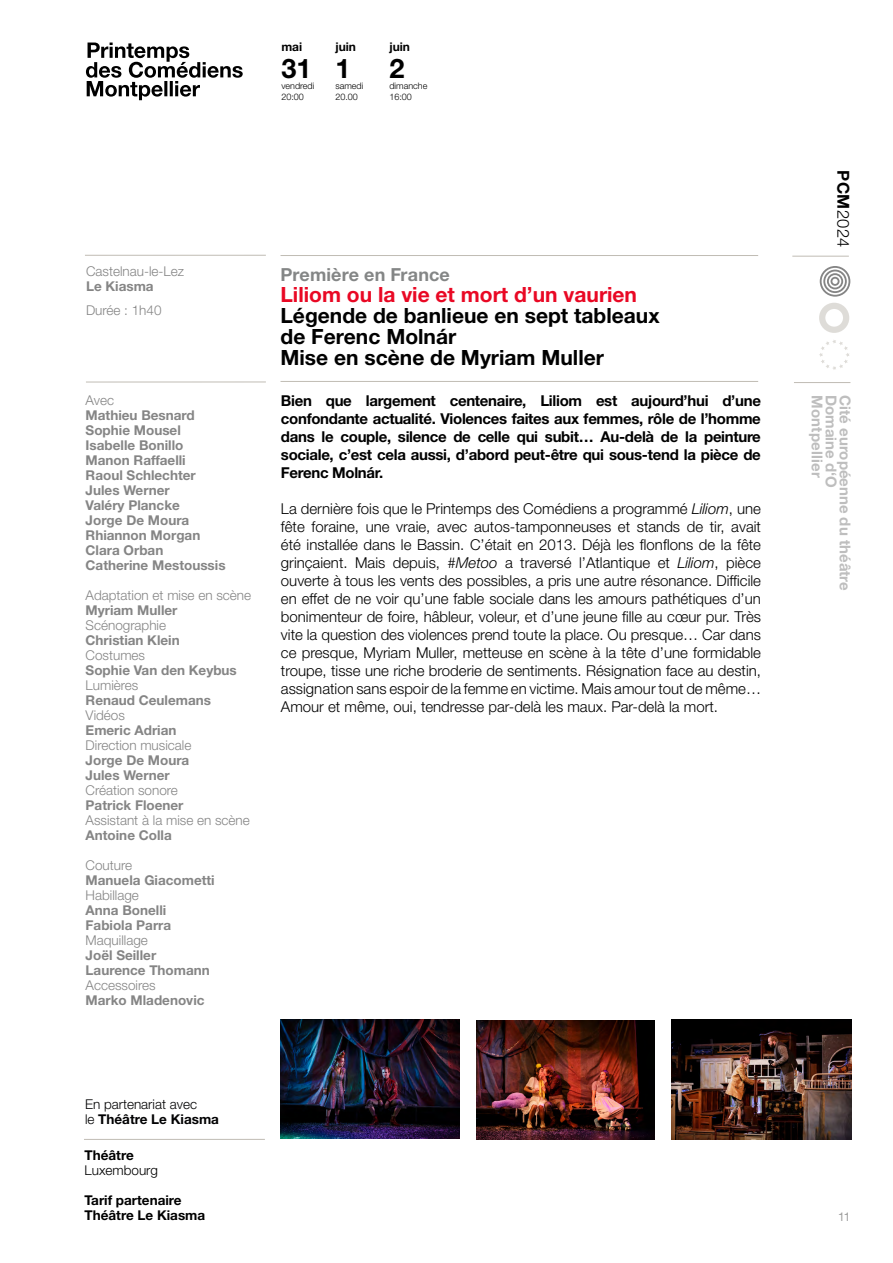
<style>
.page{position:relative;width:893px;height:1263px;background:#fff}
.page>*{position:absolute;margin:0;border:0;box-sizing:border-box;transform-origin:0 0}
.t1{font:700 27px "Helvetica Neue LT Std";color:#000}
.t2{font:700 21px/21px "Helvetica Neue LT Std";color:#000}
.t3{font:700 21px "Helvetica Neue LT Std";color:#e90824}
.t4{font:700 18px "Helvetica Neue LT Std";letter-spacing:.005em;color:#848686}
.t5{font:300 16.5px "Helvetica Neue LT Std";color:#000}
.t6{font:300 15px/18px "Helvetica Neue LT Std";color:#000;text-align:justify}
.t7{font:700 15px/18px "Helvetica Neue LT Std";letter-spacing:-.02em;color:#000;text-align:justify}
.t8{font:700 15px "Helvetica Neue LT Std";color:#bebebe}
.t9{font:700 13.5px/15px "Helvetica Neue LT Std";color:#858585}
.t10{font:300 13.5px "Helvetica Neue LT Std";color:#858585}
.t11{font:700 13.5px/15px "Helvetica Neue LT Std";color:#000}
.t12{font:300 13.5px/15px "Helvetica Neue LT Std";color:#020203}
.t13{font:300 13.5px "Helvetica Neue LT Std";color:#000}
.t14{font:700 12px "Helvetica Neue LT Std";color:#000}
.t15{font:12px "Helvetica Neue LT Std";color:#9d9d9c}
.t16{font:300 9px "Helvetica Neue LT Std";color:#000}
.s1{font-style:italic}
.s2{font-weight:700}
</style>
<div class="page">
<hr style="left:85px;top:255px;width:181px;height:1px;background:#c0bcb4">
<hr style="left:86px;top:382px;width:180px;height:1px;background:#c0bcb4">
<hr style="left:84px;top:1139px;width:181px;height:1px;background:#c0bcb4">
<hr style="left:281px;top:255px;width:477px;height:1px;background:#c0bcb4">
<hr style="left:281px;top:381px;width:477px;height:1px;background:#c0bcb4">
<hr style="left:792px;top:256px;width:57px;height:1px;background:#c0bcb4">
<div style="left:819px;top:303px;width:30px;height:30px;border:6px solid #c0bcb4;border-radius:50%"></div>
<svg style="left:819px;top:340px;width:30px;height:30px"></svg>
<svg style="left:820px;top:266px;width:30px;height:31px"></svg>
<hr style="left:794px;top:382px;width:56px;height:1px;background:#c0bcb4">
<svg style="left:86px;top:43px;width:157px;height:57px"></svg>
<img style="left:281px;top:1019px;width:178px;height:120px">
<img style="left:476px;top:1020px;width:179px;height:119px">
<img style="left:671px;top:1019px;width:180px;height:120px">
<p class="t14" style="left:281px;top:39px;width:22px">mai</p>
<p class="t14" style="left:335px;top:39px;width:22px">juin</p>
<p class="t14" style="left:389px;top:39px;width:22px">juin</p>
<h1 class="t1" style="left:281px;top:52px;width:71px">31 1</h1>
<h1 class="t1" style="left:389px;top:52px;width:17px">2</h1>
<p class="t16" style="left:281px;top:80px;width:35px">vendredi</p>
<p class="t16" style="left:335px;top:80px;width:29px">samedi</p>
<p class="t16" style="left:389px;top:80px;width:40px">dimanche</p>
<p class="t16" style="left:281px;top:91px;width:24px">20:00</p>
<p class="t16" style="left:335px;top:91px;width:24px">20.00</p>
<p class="t16" style="left:389px;top:91px;width:24px">16:00</p>
<p class="t10" style="left:86px;top:263px;width:100px">Castelnau-le-Lez</p>
<p class="t9" style="left:86px;top:278px;width:69px">Le Kiasma</p>
<p class="t10" style="left:86px;top:301px;width:77px">Durée : 1h40</p>
<p class="t10" style="left:86px;top:392px;width:30px">Avec</p>
<p class="t9" style="left:86px;top:407px;width:141px">Mathieu Besnard<br>Sophie Mousel<br>Isabelle Bonillo<br>Manon Raffaelli<br>Raoul Schlechter<br>Jules Werner<br>Valéry Plancke<br>Jorge De Moura<br>Rhiannon Morgan<br>Clara Orban<br>Catherine Mestoussis</p>
<p class="t10" style="left:86px;top:587px;width:167px">Adaptation et mise en scène</p>
<p class="t9" style="left:86px;top:602px;width:93px">Myriam Muller</p>
<p class="t10" style="left:86px;top:617px;width:82px">Scénographie</p>
<p class="t9" style="left:86px;top:632px;width:96px">Christian Klein</p>
<p class="t10" style="left:86px;top:647px;width:61px">Costumes</p>
<p class="t9" style="left:86px;top:662px;width:153px">Sophie Van den Keybus</p>
<p class="t10" style="left:86px;top:677px;width:54px">Lumières</p>
<p class="t9" style="left:86px;top:692px;width:127px">Renaud Ceulemans</p>
<p class="t10" style="left:86px;top:707px;width:41px">Vidéos</p>
<p class="t9" style="left:86px;top:722px;width:92px">Emeric Adrian</p>
<p class="t10" style="left:86px;top:737px;width:107px">Direction musicale</p>
<p class="t9" style="left:86px;top:752px;width:105px">Jorge De Moura<br>Jules Werner</p>
<p class="t10" style="left:86px;top:782px;width:94px">Création sonore</p>
<p class="t9" style="left:86px;top:797px;width:99px">Patrick Floener</p>
<p class="t10" style="left:86px;top:812px;width:166px">Assistant à la mise en scène</p>
<p class="t9" style="left:86px;top:827px;width:88px">Antoine Colla</p>
<p class="t10" style="left:86px;top:857px;width:48px">Couture</p>
<p class="t9" style="left:86px;top:872px;width:131px">Manuela Giacometti</p>
<p class="t10" style="left:86px;top:887px;width:55px">Habillage</p>
<p class="t9" style="left:86px;top:902px;width:87px">Anna Bonelli<br>Fabiola Parra</p>
<p class="t10" style="left:86px;top:932px;width:64px">Maquillage</p>
<p class="t9" style="left:86px;top:947px;width:126px">Joël Seiller<br>Laurence Thomann</p>
<p class="t10" style="left:86px;top:977px;width:72px">Accessoires</p>
<p class="t9" style="left:86px;top:992px;width:120px">Marko Mladenovic</p>
<p class="t4" style="left:281px;top:264px;width:171px">Première en France</p>
<h2 class="t3" style="left:281px;top:282px;width:358px">Liliom ou la vie et mort d’un vaurien</h2>
<h2 class="t2" style="left:281px;top:305px;width:381px">Légende de banlieue en sept tableaux de Ferenc Molnár<br>Mise en scène de Myriam Muller</h2>
<p class="t7" style="left:281px;top:391px;width:481px">Bien que largement centenaire, Liliom est aujourd’hui d’une confondante actualité. Violences faites aux femmes, rôle de l’homme dans le couple, silence de celle qui subit… Au-delà de la peinture sociale, c’est cela aussi, d’abord peut-être qui sous-tend la pièce de Ferenc Molnár.</p>
<p class="t6" style="left:281px;top:499px;width:482px">La dernière fois que le Printemps des Comédiens a programmé <span class="s1">Liliom</span>, une fête foraine, une vraie, avec autos-tamponneuses et stands de tir, avait été installée dans le Bassin. C’était en 2013. Déjà les flonflons de la fête grinçaient. Mais depuis, <span class="s1">#Metoo</span> a traversé l’Atlantique et <span class="s1">Liliom</span>, pièce ouverte à tous les vents des possibles, a pris une autre résonance. Difficile en effet de ne voir qu’une fable sociale dans les amours pathétiques d’un bonimenteur de foire, hâbleur, voleur, et d’une jeune fille au cœur pur. Très vite la question des violences prend toute la place. Ou presque… Car dans ce presque, Myriam Muller, metteuse en scène à la tête d’une formidable troupe, tisse une riche broderie de sentiments. Résignation face au destin, assignation sans espoir de la femme en victime. Mais amour tout de même… Amour et même, oui, tendresse par-delà les maux. Par-delà la mort.</p>
<p class="t12" style="left:85px;top:1096px;width:135px">En partenariat avec<br>le <span class="s2">Théâtre Le Kiasma</span></p>
<p class="t11" style="left:84px;top:1148px;width:51px">Théâtre</p>
<p class="t13" style="left:84px;top:1162px;width:75px">Luxembourg</p>
<p class="t11" style="left:84px;top:1193px;width:122px">Tarif partenaire<br>Théâtre Le Kiasma</p>
<p class="t5" style="left:853px;top:170px;width:78px;rotate:90deg"><span class="s2">PCM</span>2024</p>
<p class="t8" style="left:826px;top:395px;width:84px;rotate:90deg">Montpellier</p>
<p class="t8" style="left:840px;top:395px;width:95px;rotate:90deg">Domaine d‘O</p>
<p class="t8" style="left:854px;top:395px;width:197px;rotate:90deg">Cité européenne du théâtre</p>
<p class="t15" style="left:838px;top:1209px;width:14px">11</p>
</div>
